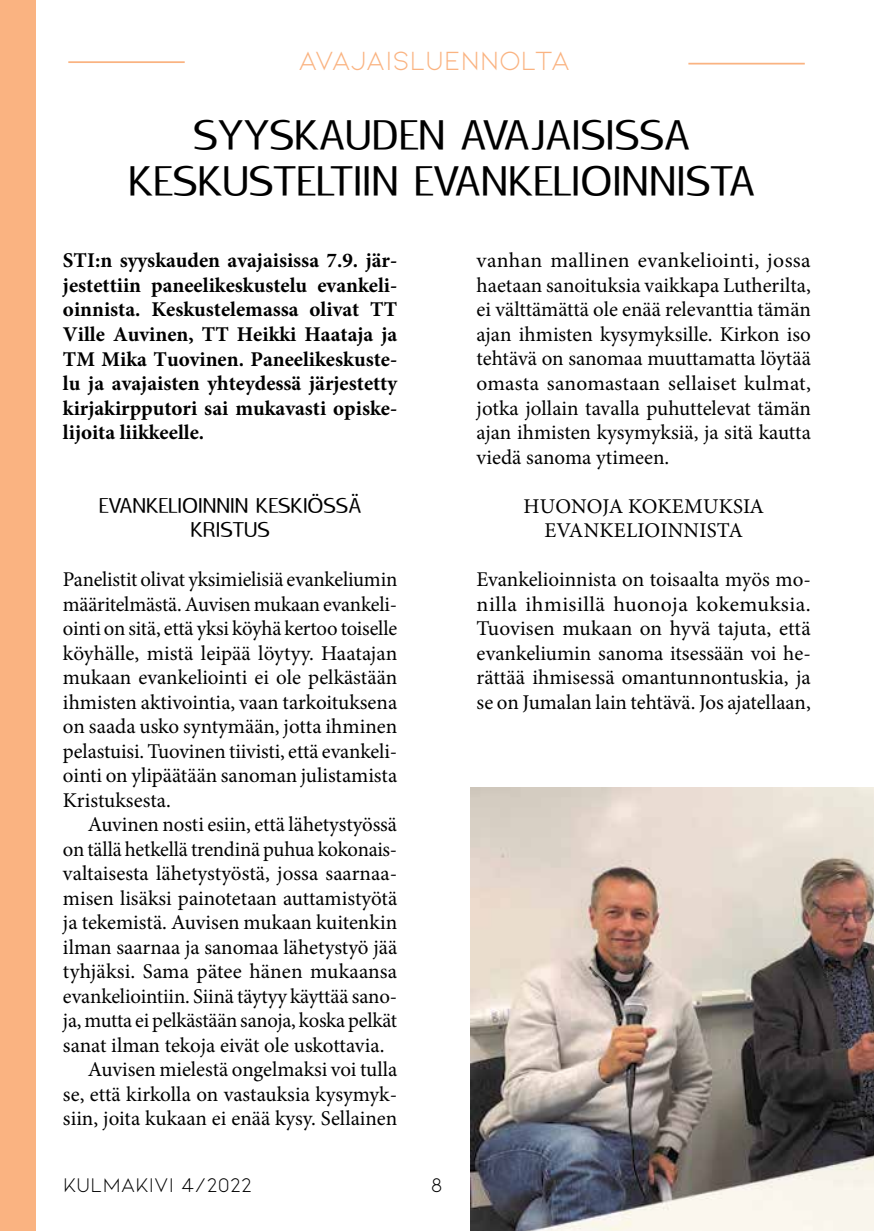
<style>
.page{position:relative;width:874px;height:1231px;background:#fff}
.page>*{position:absolute;margin:0;border:0;box-sizing:border-box;transform-origin:0 0}
.t1{font:42px/45.5px "Rabelo";color:#000;text-align:center}
.t2{font:28px "Kiona";color:#fab381}
.t3{font:21px/24.5px "Minion Pro";letter-spacing:-.005em;color:#000;text-align:justify}
.t4{font:700 21px/24.5px "Minion Pro";color:#000;text-align:justify}
.t5{font:21px/24.5px "Rabelo";color:#000;text-align:center}
.t6{font:21px "Kiona";color:#000}
</style>
<div class="page">
<div style="left:0;top:0;width:35px;height:1230px;background:#fab381"></div>
<hr style="left:688px;top:63px;width:116px;height:1px;background:#fab381">
<hr style="left:68px;top:61px;width:117px;height:2px;background:#fab381">
<img style="left:470px;top:787px;width:403px;height:443px">
<h2 class="t2" style="left:298px;top:45px;width:273px">AVAJAISLUENNOLTA</h2>
<h1 class="t1" style="left:128px;top:112px;width:628px">SYYSKAUDEN AVAJAISISSA<br>KESKUSTELTIIN EVANKELIOINNISTA</h1>
<p class="t4" style="left:63px;top:248px;width:335px">STI:n syyskauden avajaisissa 7.9. jär&shy;jestettiin paneelikeskustelu evankeli&shy;oinnista. Keskustelemassa olivat TT Ville Auvinen, TT Heikki Haataja ja TM Mika Tuovinen. Paneelikeskuste&shy;lu ja avajaisten yhteydessä järjestetty kirjakirpputori sai mukavasti opiske&shy;lijoita liikkeelle.</p>
<p class="t5" style="left:99px;top:493px;width:264px">EVANKELIOINNIN KESKIÖSSÄ<br>KRISTUS</p>
<p class="t3" style="left:63px;top:567px;width:336px">Panelistit olivat yksimielisiä evankeliumin määritelmästä. Auvisen mukaan evankeli&shy;ointi on sitä, että yksi köyhä kertoo toiselle köyhälle, mistä leipää löytyy. Haatajan mukaan evankeliointi ei ole pelkästään ihmisten aktivointia, vaan tarkoituksena on saada usko syntymään, jotta ihminen pelastuisi. Tuovinen tiivisti, että evankeli&shy;ointi on ylipäätään sanoman julistamista Kristuksesta.</p>
<p class="t3" style="left:88px;top:812px;width:311px">Auvinen nosti esiin, että lähetystyössä</p>
<p class="t3" style="left:63px;top:836px;width:335px">on tällä hetkellä trendinä puhua kokonais-</p>
<p class="t3" style="left:63px;top:861px;width:335px">valtaisesta lähetystyöstä, jossa saarnaa-</p>
<p class="t3" style="left:63px;top:885px;width:335px">misen lisäksi painotetaan auttamistyötä</p>
<p class="t3" style="left:63px;top:910px;width:335px">ja tekemistä. Auvisen mukaan kuitenkin</p>
<p class="t3" style="left:63px;top:934px;width:335px">ilman saarnaa ja sanomaa lähetystyö jää</p>
<p class="t3" style="left:63px;top:959px;width:335px">tyhjäksi. Sama pätee hänen mukaansa</p>
<p class="t3" style="left:63px;top:983px;width:335px">evankeliointiin. Siinä täytyy käyttää sano-</p>
<p class="t3" style="left:63px;top:1008px;width:335px">ja, mutta ei pelkästään sanoja, koska pelkät</p>
<p class="t3" style="left:63px;top:1032px;width:323px">sanat ilman tekoja eivät ole uskottavia.</p>
<p class="t3" style="left:88px;top:1057px;width:311px">Auvisen mielestä ongelmaksi voi tulla</p>
<p class="t3" style="left:63px;top:1081px;width:335px">se, että kirkolla on vastauksia kysymyk-</p>
<p class="t3" style="left:63px;top:1106px;width:335px">siin, joita kukaan ei enää kysy. Sellainen</p>
<p class="t6" style="left:63px;top:1172px;width:191px">KULMAKIVI 4/2022</p>
<p class="t6" style="left:430px;top:1172px;width:13px">8</p>
<p class="t3" style="left:476px;top:248px;width:335px">vanhan mallinen evankeliointi, jossa haetaan sanoituksia vaikkapa Lutherilta, ei välttämättä ole enää relevanttia tämän ajan ihmisten kysymyksille. Kirkon iso tehtävä on sanomaa muuttamatta löytää omasta sanomastaan sellaiset kulmat, jotka jollain tavalla puhuttelevat tämän ajan ihmisten kysymyksiä, ja sitä kautta viedä sanoma ytimeen.</p>
<p class="t3" style="left:523px;top:493px;width:242px;text-align:center">HUONOJA KOKEMUKSIA<br>EVANKELIOINNISTA</p>
<p class="t3" style="left:476px;top:567px;width:335px">Evankelioinnista on toisaalta myös mo&shy;nilla ihmisillä huonoja kokemuksia.<br>Tuovisen mukaan on hyvä tajuta, että evankeliumin sanoma itsessään voi he&shy;rättää ihmisessä omantunnontuskia, ja se on Jumalan lain tehtävä. Jos ajatellaan,</p>
</div>
